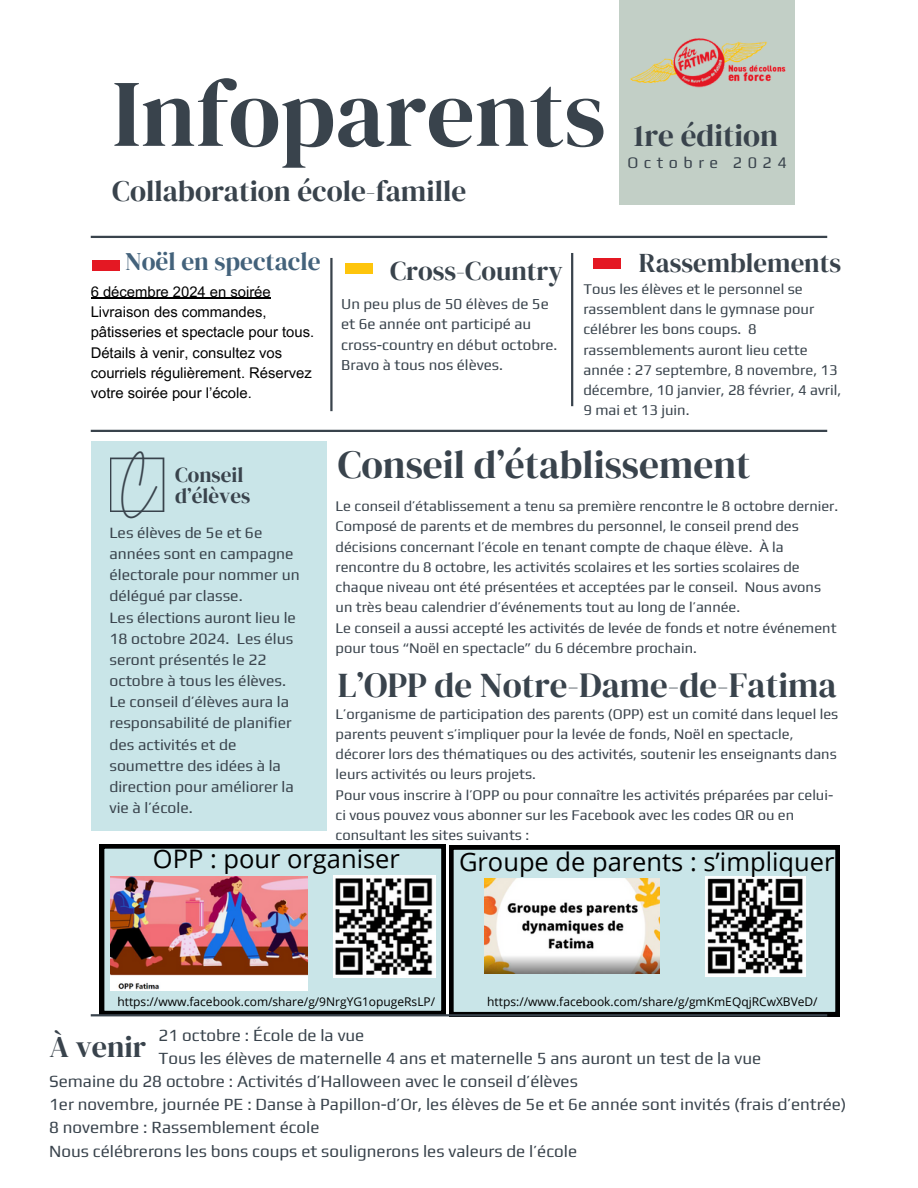
<style>
.page{position:relative;width:918px;height:1188px;background:#fff}
.page>*{position:absolute;margin:0;border:0;box-sizing:border-box;transform-origin:0 0}
.t1{font:95.1px "DM Serif Display";color:#39434c}
.t2{font:46.35px "Brittany Signature";color:#39434c}
.t3{font:39.45px "DM Serif Display";color:#39434c}
.t4{font:34.95px "DM Serif Display";color:#39434c}
.t5{font:31.2px "DM Serif Display";color:#39434c}
.t6{font:30.15px "DM Serif Display";color:#39434c}
.t7{font:29.4px "DM Serif Display";color:#39434c}
.t8{font:26.85px "DM Serif Display";color:#39434c}
.t9{font:25.5px "Open Sans";color:#000}
.t10{font:25.35px "DM Serif Display";color:#43627b}
.t11{font:21.15px/21.1px "DM Serif Display";color:#39434c}
.t12{font:16.95px "Play";color:#39434c}
.t13{font:16.05px "Play";letter-spacing:.34em;color:#39434c}
.t14{font:15.75px/21.1px "Play";color:#39434c}
.t15{font:15.15px/20.2px "Play";color:#39434c}
.t16{font:14.85px/20.1px "Play";color:#39434c}
.t17{font:14.85px/20.2px "Arial MT Pro";color:#000}
.t18{font:14.7px/20.2px "Play";color:#39434c}
.t19{font:12px "Open Sans";color:#000}
</style>
<div class="page">
<div style="left:619px;top:0;width:176px;height:204px;background:#c2cfc6"></div>
<hr style="left:91px;top:236px;width:736px;height:2px;background:#39434c">
<div style="left:593px;top:258px;width:28px;height:11px;background:#e41823"></div>
<hr style="left:571px;top:253px;width:2px;height:153px;background:#39434c">
<div style="left:345px;top:263px;width:28px;height:10px;background:#fec50c"></div>
<hr style="left:330px;top:258px;width:3px;height:153px;background:#39434c">
<div style="left:92px;top:260px;width:28px;height:11px;background:#e41823"></div>
<hr style="left:91px;top:430px;width:736px;height:2px;background:#39434c">
<div style="left:91px;top:441px;width:235px;height:389px;background:#c9e5e8"></div>
<svg style="left:110px;top:458px;width:54px;height:54px"></svg>
<svg style="left:100px;top:844px;width:345px;height:170px"></svg>
<svg style="left:449px;top:845px;width:391px;height:171px"></svg>
<hr style="left:91px;top:1014px;width:736px;height:2px;background:#39434c">
<img style="left:631px;top:38px;width:155px;height:50px">
<img style="left:110px;top:876px;width:197px;height:114px">
<img style="left:333px;top:875px;width:102px;height:102px">
<img style="left:485px;top:879px;width:174px;height:94px">
<img style="left:706px;top:876px;width:100px;height:101px">
<hr style="left:91px;top:298px;width:180px;height:1px;background:#000">
<h5 class="t1" style="left:112px;top:47px;width:495px">Infoparents</h5>
<p class="t7" style="left:112px;top:170px;width:356px">Collaboration école-famille</p>
<h5 class="t5" style="left:634px;top:113px;width:146px">1re édition</h5>
<h5 class="t13" style="left:627px;top:153px;width:161px">Octobre 2024</h5>
<p class="t10" style="left:125px;top:244px;width:197px">Noël en spectacle</p>
<h6 class="t17" style="left:91px;top:283px;width:181px">6 décembre 2024 en soirée</h6>
<p class="t17" style="left:91px;top:304px;width:225px">Livraison des commandes, pâtisseries et spectacle pour tous.<br>Détails à venir, consultez vos courriels régulièrement. Réservez votre soirée pour l’école.</p>
<p class="t2" style="left:119px;top:453px;width:37px">C</p>
<h3 class="t11" style="left:175px;top:464px;width:77px">Conseil d’élèves</h3>
<p class="t14" style="left:110px;top:522px;width:192px">Les élèves de 5e et 6e années sont en campagne électorale pour nommer un délégué par classe.</p>
<h2 class="t14" style="left:110px;top:606px;width:188px">Les élections auront lieu le<br>18 octobre 2024. Les élus seront présentés le 22 octobre à tous les élèves.</h2>
<p class="t14" style="left:110px;top:691px;width:186px">Le conseil d’élèves aura la responsabilité de planifier des activités et de soumettre des idées à la direction pour améliorer la vie à l’école.</p>
<p class="t8" style="left:390px;top:252px;width:174px">Cross-Country</p>
<p class="t15" style="left:341px;top:294px;width:218px">Un peu plus de 50 élèves de 5e et 6e année ont participé au cross-country en début octobre.<br>Bravo à tous nos élèves.</p>
<p class="t8" style="left:639px;top:244px;width:204px">Rassemblements</p>
<p class="t16" style="left:583px;top:279px;width:259px">Tous les élèves et le personnel se rassemblent dans le gymnase pour célébrer les bons coups. 8 rassemblements auront lieu cette année : 27 septembre, 8 novembre, 13 décembre, 10 janvier, 28 février, 4 avril,<br>9 mai et 13 juin.</p>
<p class="t3" style="left:338px;top:437px;width:414px">Conseil d’établissement</p>
<p class="t18" style="left:336px;top:496px;width:504px">Le conseil d’établissement a tenu sa première rencontre le 8 octobre dernier.<br>Composé de parents et de membres du personnel, le conseil prend des décisions concernant l’école en tenant compte de chaque élève. À la rencontre du 8 octobre, les activités scolaires et les sorties scolaires de chaque niveau ont été présentées et acceptées par le conseil. Nous avons un très beau calendrier d’événements tout au long de l’année.</p>
<p class="t18" style="left:336px;top:617px;width:502px">Le conseil a aussi accepté les activités de levée de fonds et notre événement pour tous “Noël en spectacle” du 6 décembre prochain.</p>
<p class="t4" style="left:338px;top:661px;width:500px">L’OPP de Notre-Dame-de-Fatima</p>
<p class="t18" style="left:336px;top:703px;width:504px">L’organisme de participation des parents (OPP) est un comité dans lequel les parents peuvent s’impliquer pour la levée de fonds, Noël en spectacle, décorer lors des thématiques ou des activités, soutenir les enseignants dans leurs activités ou leurs projets.</p>
<p class="t18" style="left:336px;top:784px;width:499px">Pour vous inscrire à l’OPP ou pour connaître les activités préparées par celui&shy;ci vous pouvez vous abonner sur les Facebook avec les codes QR ou en consultant les sites suivants :</p>
<p class="t9" style="left:153px;top:841px;width:249px">OPP : pour organiser</p>
<h4 class="t9" style="left:459px;top:844px;width:377px">Groupe de parents : s’impliquer</h4>
<p class="t19" style="left:117px;top:993px;width:319px">https://www.facebook.com/share/g/9NrgYG1opugeRsLP/</p>
<p class="t19" style="left:487px;top:993px;width:332px">https://www.facebook.com/share/g/gmKmEQqjRCwXBVeD/</p>
<p class="t12" style="left:159px;top:1025px;width:207px">21 octobre : École de la vue</p>
<p class="t12" style="left:159px;top:1048px;width:604px">Tous les élèves de maternelle 4 ans et maternelle 5 ans auront un test de la vue</p>
<h5 class="t12" style="left:49px;top:1071px;width:530px">Semaine du 28 octobre : Activités d’Halloween avec le conseil d’élèves</h5>
<p class="t12" style="left:49px;top:1095px;width:799px">1er novembre, journée PE : Danse à Papillon-d’Or, les élèves de 5e et 6e année sont invités (frais d’entrée)</p>
<p class="t12" style="left:49px;top:1118px;width:272px">8 novembre : Rassemblement école</p>
<p class="t12" style="left:49px;top:1141px;width:530px">Nous célébrerons les bons coups et soulignerons les valeurs de l’école</p>
<h5 class="t6" style="left:50px;top:1026px;width:98px">À venir</h5>
</div>
